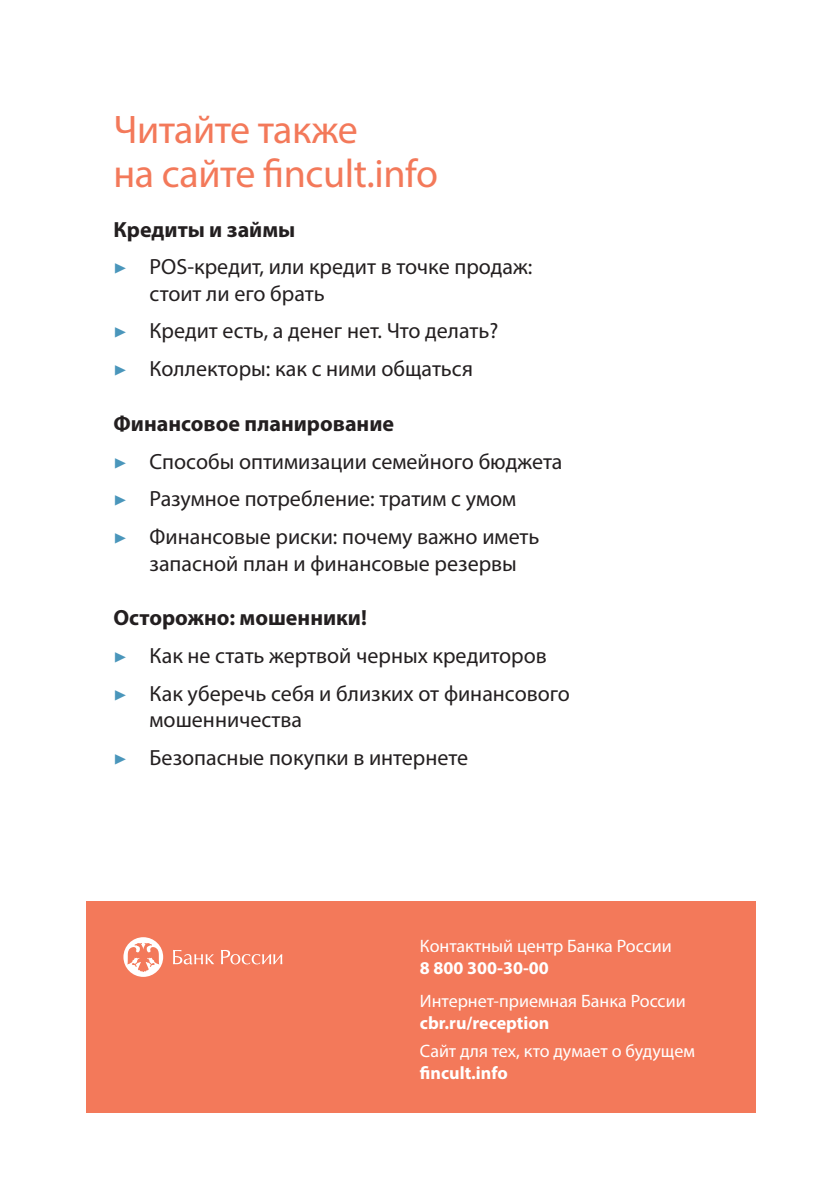
<style>
.page{position:relative;width:840px;height:1191px;background:#fff}
.page>*{position:absolute;margin:0;border:0;box-sizing:border-box;transform-origin:0 0}
.t1{font:40px/44px "Myriad Pro";letter-spacing:-.01em;color:#f3795a}
.t2{font:22px/37.8px "Myriad Pro";color:#231f20}
.t3{font:18px "Myriad Pro";color:#fff}
.t4{font:700 18px "Myriad Pro";color:#fff}
.s1{font-weight:700}
.s2{font-family:"Minion Pro";color:#4a96bb}
</style>
<div class="page">
<div style="left:86px;top:901px;width:669px;height:212px;background:#f3795a"></div>
<svg style="left:123px;top:937px;width:40px;height:40px"></svg>
<svg style="left:173px;top:950px;width:41px;height:14px"></svg>
<svg style="left:221px;top:950px;width:61px;height:14px"></svg>
<h1 class="t1" style="left:113px;top:107px;width:326px">Читайте также<br>на сайте fincult.info</h1>
<p class="t2" style="left:113px;top:210px;width:420px"><span class="s1">Кредиты и займы<br></span><span class="s2">▶</span> POS-кредит, или кредит в точке продаж:</p>
<p class="t2" style="left:113px;top:274px;width:386px;text-indent:36px">стоит ли его брать<br><span class="s2">▶</span> Кредит есть, а денег нет. Что делать? <span class="s2">▶</span> Коллекторы: как с ними общаться</p>
<p class="t2" style="left:113px;top:404px;width:450px"><span class="s1">Финансовое планирование<br></span><span class="s2">▶</span> Способы оптимизации семейного бюджета <span class="s2">▶</span> Разумное потребление: тратим с умом<br><span class="s2">▶</span> Финансовые риски: почему важно иметь</p>
<p class="t2" style="left:149px;top:544px;width:368px">запасной план и финансовые резервы</p>
<p class="t2" style="left:113px;top:598px;width:458px"><span class="s1">Осторожно: мошенники!<br></span><span class="s2">▶</span> Как не стать жертвой черных кредиторов<br><span class="s2">▶</span> Как уберечь себя и близких от финансового</p>
<p class="t2" style="left:113px;top:700px;width:356px;text-indent:36px">мошенничества<br><span class="s2">▶</span> Безопасные покупки в интернете</p>
<p class="t3" style="left:420px;top:935px;width:253px">Контактный центр Банка России</p>
<p class="t4" style="left:420px;top:956px;width:130px">8 800 300-30-00</p>
<p class="t3" style="left:420px;top:990px;width:267px">Интернет-приемная Банка России</p>
<p class="t4" style="left:420px;top:1011px;width:131px">cbr.ru/reception</p>
<p class="t3" style="left:420px;top:1040px;width:276px">Сайт для тех, кто думает о будущем</p>
<p class="t4" style="left:420px;top:1061px;width:89px">fincult.info</p>
</div>
